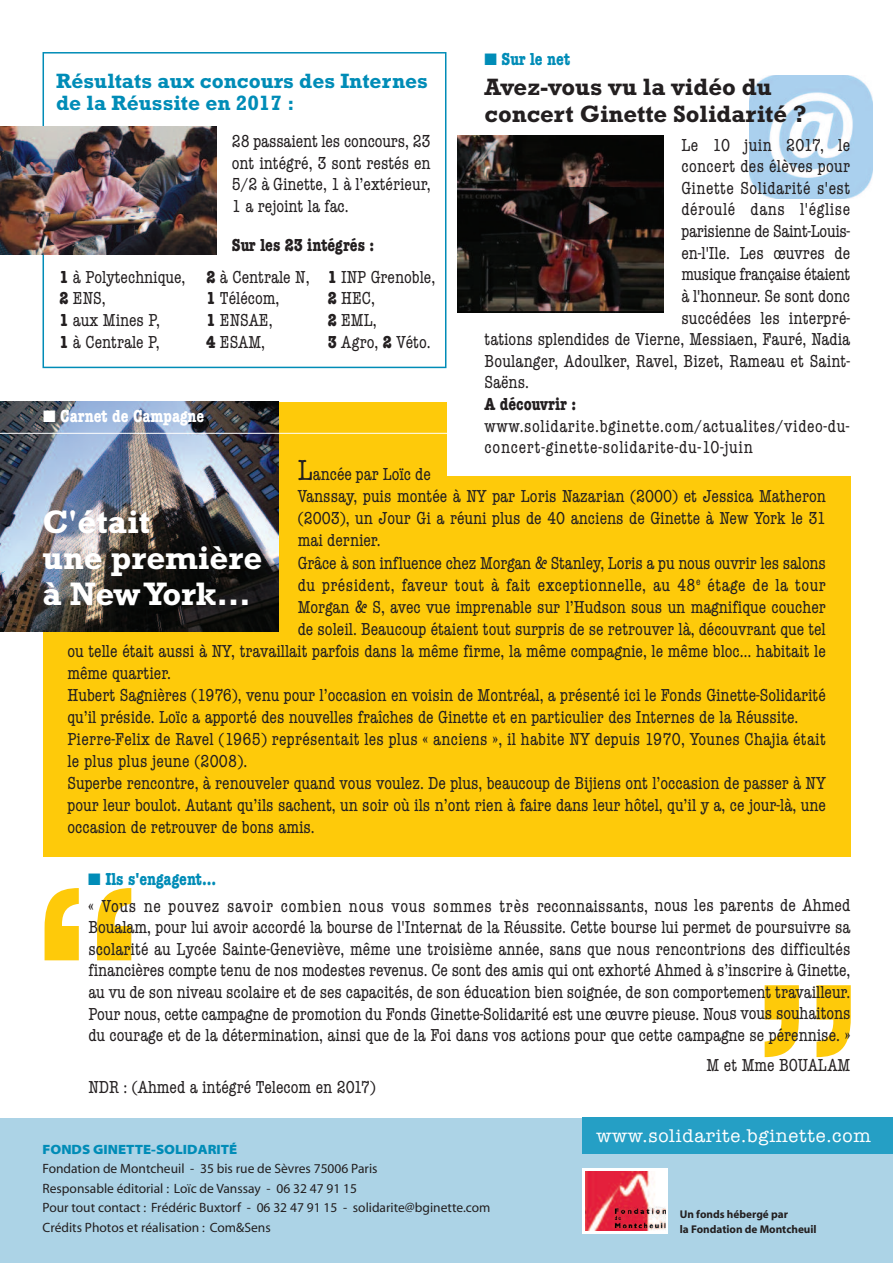
<style>
.page{position:relative;width:893px;height:1263px;background:#fff}
.page>*{position:absolute;margin:0;border:0;box-sizing:border-box;transform-origin:0 0}
.t1{font:700 210px "Rockwell";color:#feca0a}
.t2{font:700 33px/36px "Rockwell";color:#fff}
.t3{font:700 24px/27px "Rockwell";color:#231f20}
.t4{font:700 21px/22.5px "Rockwell";color:#008cb7}
.t5{font:18.75px "American Typewriter";letter-spacing:.04em;color:#fff}
.t6{font:condensed 18px/21.8px "American Typewriter";color:#231f20}
.t7{font:condensed 18px/26.7px "American Typewriter";letter-spacing:.03em;color:#231f20}
.t8{font:condensed 18px/21.6px "American Typewriter";letter-spacing:.035em;color:#231f20}
.t9{font:condensed 18px "American Typewriter";letter-spacing:.025em;color:#231f20}
.t10{font:700 condensed 18px "American Typewriter";color:#231f20}
.t11{font:condensed 18px "American Typewriter";letter-spacing:-.02em;color:#231f20}
.t12{font:condensed 18px "American Typewriter";letter-spacing:.02em;color:#231f20}
.t13{font:700 condensed 18px "American Typewriter";color:#fff}
.t14{font:700 condensed 18px "American Typewriter";color:#008cb7}
.t15{font:13.5px/19.5px "Myriad MM 400 wt 600 wd";color:#231f20}
.t16{font:13.5px "Myriad MM 215 wt 300 wd";color:#008cb7}
.t17{font:700 11.25px/15px "Myriad";color:#231f20}
.s1{font-size:19.5px}
.s2{font-weight:700}
.s3{font-size:30px}
.s4{color:#008cb7}
.s5{font-weight:700;color:#008cb7}
</style>
<div class="page">
<div style="left:234px;top:403px;width:212px;height:126px;background:#feca0a"></div>
<div style="left:43px;top:476px;width:807px;height:380px;background:#feca0a"></div>
<div style="left:0;top:1118px;width:893px;height:145px;background:#acd3e6"></div>
<div style="left:583px;top:1118px;width:310px;height:36px;background:#259fc5"></div>
<div style="left:582px;top:1168px;width:86px;height:65px;background:#fff"></div>
<img style="left:585px;top:1171px;width:80px;height:59px">
<img style="left:0;top:402px;width:278px;height:229px">
<hr style="left:0;top:433px;width:464px;height:1px;background:#fff">
<div style="left:43px;top:52px;width:403px;height:316px;border:2px solid #008cb7"></div>
<img style="left:0;top:126px;width:217px;height:129px">
<img style="left:749px;top:76px;width:123px;height:122px">
<img style="left:458px;top:136px;width:205px;height:177px">
<p class="t4" style="left:56px;top:69px;width:373px">Résultats aux concours des Internes de la Réussite en 2017 <span class="s1">:</span></p>
<p class="t6" style="left:232px;top:130px;width:200px;text-align:justify">28 passaient les concours, 23 ont intégré, 3 sont restés en 5/2 à Ginette, 1 à l’extérieur, 1 a rejoint la fac.</p>
<p class="t10" style="left:232px;top:231px;width:144px">Sur les 23 intégrés :</p>
<p class="t6" style="left:59px;top:265px;width:127px"><span class="s2">1</span> àPolytechnique,<br><span class="s2">2</span> ENS,<br><span class="s2">1</span> aux Mines P,<br><span class="s2">1</span> à Centrale P,</p>
<p class="t6" style="left:206px;top:265px;width:105px"><span class="s2">2</span> à Centrale N,<br><span class="s2">1</span> Télécom,<br><span class="s2">1</span> ENSAE,<br><span class="s2">4</span> ESAM,</p>
<p class="t6" style="left:328px;top:265px;width:109px"><span class="s2">1</span> INP Grenoble,<br><span class="s2">2</span> HEC,<br><span class="s2">2</span> EML,<br><span class="s2">3</span> Agro, <span class="s2">2</span> Véto.</p>
<p class="t13" style="left:43px;top:401px;width:163px">■ Carnet de Campagne</p>
<p class="t14" style="left:484px;top:44px;width:87px">■ Sur le net</p>
<h3 class="t3" style="left:484px;top:73px;width:324px">Avez-vous vu la vidéo du concert Ginette Solidarité ?</h3>
<p class="t7" style="left:681px;top:131px;width:170px">Le 10 juin 2017, le</p>
<p class="t12" style="left:681px;top:153px;width:170px">concert des élèves pour</p>
<p class="t9" style="left:681px;top:174px;width:170px">Ginette Solidarité s'est</p>
<p class="t7" style="left:681px;top:196px;width:170px">déroulé dans l'église</p>
<p class="t6" style="left:681px;top:220px;width:170px">parisienne de Saint-Louis-</p>
<p class="t6" style="left:681px;top:241px;width:170px">en-l'Ile. Les œuvres de</p>
<p class="t11" style="left:681px;top:261px;width:170px">musique française étaient</p>
<p class="t6" style="left:681px;top:284px;width:170px">à l'honneur. Se sont donc</p>
<p class="t6" style="left:681px;top:306px;width:170px">succédées les interpré-</p>
<p class="t6" style="left:485px;top:328px;width:367px">tations splendides de Vierne, Messiaen, Fauré, Nadia</p>
<p class="t6" style="left:485px;top:349px;width:367px">Boulanger, Adoulker, Ravel, Bizet, Rameau et Saint-</p>
<p class="t6" style="left:485px;top:371px;width:46px">Saëns.</p>
<p class="t10" style="left:485px;top:389px;width:93px">A découvrir :</p>
<p class="t8" style="left:484px;top:414px;width:367px">www.solidarite.bginette.com/actualites/video-du&shy;concert-ginette-solidarite-du-10-juin</p>
<p class="t6" style="left:298px;top:463px;width:135px"><span class="s3">L</span>ancée par Loïc de</p>
<p class="t6" style="left:298px;top:485px;width:530px">Vanssay, puis montée à NY par Loris Nazarian (2000) et Jessica Matheron</p>
<p class="t6" style="left:298px;top:507px;width:530px">(2003), un Jour Gi a réuni plus de 40 anciens de Ginette à New York le 31</p>
<p class="t6" style="left:298px;top:529px;width:85px">mai dernier.</p>
<p class="t6" style="left:298px;top:551px;width:530px">Grâce à son influence chez Morgan &amp; Stanley, Loris a pu nous ouvrir les salons</p>
<p class="t9" style="left:298px;top:571px;width:530px">du président, faveur tout à fait exceptionnelle, au 48<sup>e</sup> étage de la tour</p>
<p class="t6" style="left:298px;top:595px;width:530px">Morgan &amp; S, avec vue imprenable sur l’Hudson sous un magnifique coucher</p>
<p class="t6" style="left:298px;top:617px;width:530px">de soleil. Beaucoup étaient tout surpris de se retrouver là, découvrant que tel</p>
<p class="t6" style="left:67px;top:639px;width:760px">ou telle était aussi à NY, travaillait parfois dans la même firme, la même compagnie, le même bloc… habitait le</p>
<p class="t6" style="left:67px;top:661px;width:105px">même quartier.</p>
<p class="t6" style="left:67px;top:683px;width:760px">Hubert Sagnières (1976), venu pour l’occasion en voisin de Montréal, a présenté ici le Fonds Ginette-Solidarité</p>
<p class="t6" style="left:67px;top:705px;width:733px">qu’il préside. Loïc a apporté des nouvelles fraîches de Ginette et en particulier des Internes de la Réussite.</p>
<p class="t6" style="left:67px;top:727px;width:760px">Pierre-Felix de Ravel (1965) représentait les plus « anciens », il habite NY depuis 1970, Younes Chajia était</p>
<p class="t6" style="left:67px;top:750px;width:182px">le plus plus jeune (2008).</p>
<p class="t6" style="left:67px;top:772px;width:760px">Superbe rencontre, à renouveler quand vous voulez. De plus, beaucoup de Bijiens ont l’occasion de passer à NY</p>
<p class="t6" style="left:67px;top:794px;width:760px">pour leur boulot. Autant qu’ils sachent, un soir où ils n’ont rien à faire dans leur hôtel, qu’il y a, ce jour-là, une</p>
<p class="t6" style="left:67px;top:816px;width:249px">occasion de retrouver de bons amis.</p>
<h2 class="t2" style="left:43px;top:503px;width:221px">C'était<br>une première à NewYork...</h2>
<p class="t7" style="left:88px;top:865px;width:764px"><span class="s4">■</span> <span class="s5">Ils s'engagent...<br></span>« Vous ne pouvez savoir combien nous vous sommes très reconnaissants, nous les parents de Ahmed</p>
<p class="t6" style="left:88px;top:916px;width:764px;text-align:justify">Boualam, pour lui avoir accordé la bourse de l'Internat de la Réussite. Cette bourse lui permet de poursuivre sa scolarité au Lycée Sainte-Geneviève, même une troisième année, sans que nous rencontrions des difficultés financières compte tenu de nos modestes revenus. Ce sont des amis qui ont exhorté Ahmed à s’inscrire à Ginette, au vu de son niveau scolaire et de ses capacités, de son éducation bien soignée, de son comportement travailleur.<br>Pour nous, cette campagne de promotion du Fonds Ginette-Solidarité est une œuvre pieuse. Nous vous souhaitons du courage et de la détermination, ainsi que de la Foi dans vos actions pour que cette campagne se pérennise. »</p>
<p class="t6" style="left:707px;top:1054px;width:145px">M et Mme BOUALAM</p>
<p class="t6" style="left:88px;top:1075px;width:289px">NDR : (Ahmed a intégré Telecom en 2017)</p>
<h1 class="t1" style="left:26px;top:835px;width:126px">“</h1>
<h1 class="t1" style="left:745px;top:932px;width:126px">”</h1>
<p class="t16" style="left:43px;top:1144px;width:196px">FONDS GINETTE-SOLIDARITÉ</p>
<p class="t15" style="left:43px;top:1160px;width:449px">Fondation de Montcheuil - 35 bis rue de Sèvres 75006 Paris<br>Responsable éditorial : Loïc de Vanssay - 06 32 47 91 15<br>Pour tout contact : Frédéric Buxtorf - 06 32 47 91 15 - solidarite@bginette.com Crédits Photos et réalisation : Com&amp;Sens</p>
<p class="t5" style="left:596px;top:1121px;width:276px">www.solidarite.bginette.com</p>
<h1 class="t1" style="left:725px;top:1104px;width:126px">”</h1>
<p class="t17" style="left:680px;top:1207px;width:138px">Un fonds hébergé par<br>la Fondation de Montcheuil</p>
</div>
